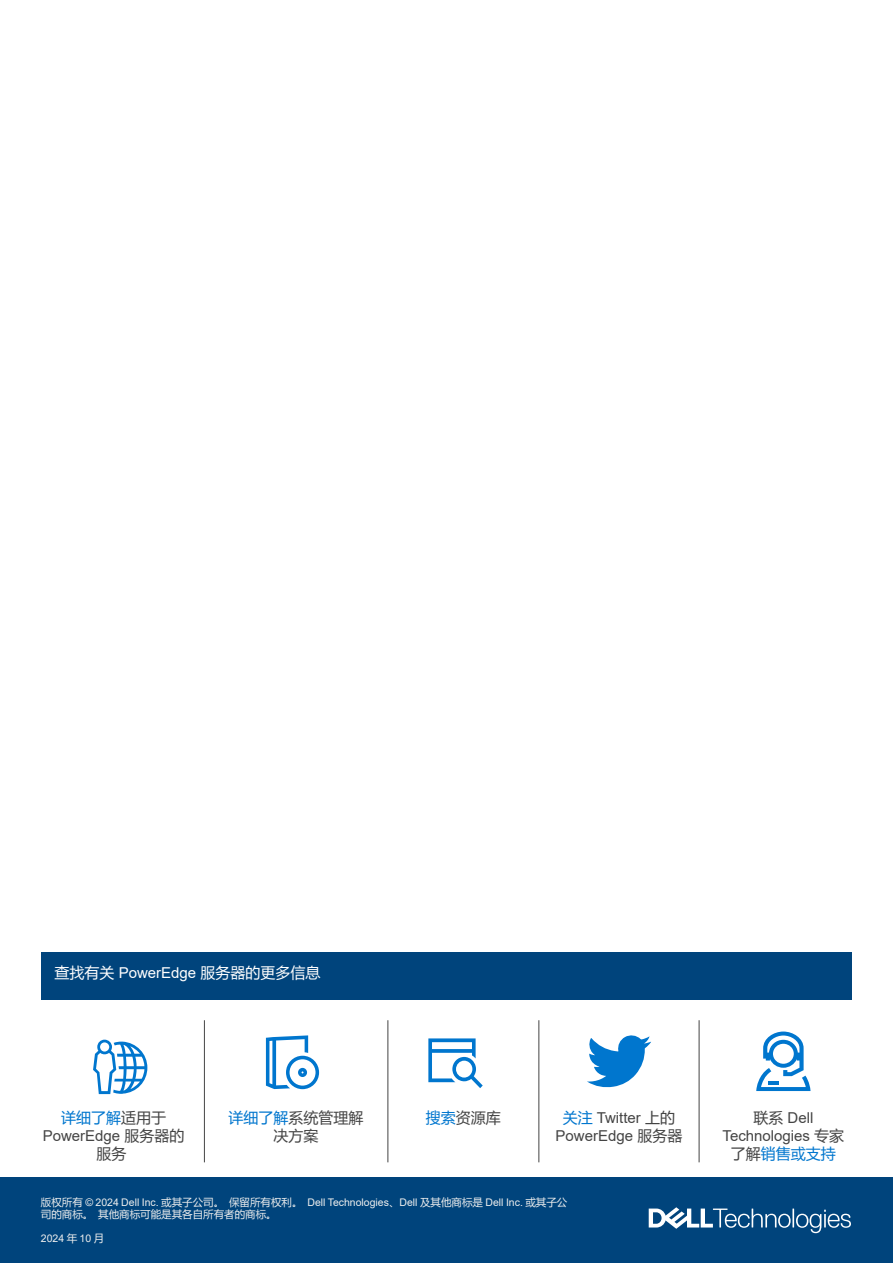
<style>
.page{position:relative;width:893px;height:1263px;background:#fff}
.page>*{position:absolute;margin:0;border:0;box-sizing:border-box;transform-origin:0 0}
.t1{font:15px/18px "Arial";color:#444;text-align:center}
.t2{font:15px "Microsoft Ya Hei";color:#fff}
.t3{font:15px/18px "Microsoft Ya Hei";color:#444;text-align:center}
.t4{font:15px "Microsoft Ya Hei";color:#0076ce}
.t5{font:10.5px "Arial";color:#eee}
.t6{font:10.5px "Microsoft Ya Hei";color:#eee}
.s1{font-family:"Arial"}
.s2{color:#444}
.s3{font-family:"Microsoft Ya Hei"}
.s4{font-family:"Arial";color:#fff}
.s5{color:#0076ce}
.s6{font-family:"Microsoft Ya Hei";color:#0076ce}
</style>
<div class="page">
<div style="left:0;top:1177px;width:893px;height:86px;background:#00447c"></div>
<hr style="left:204px;top:1020px;width:1px;height:142px;background:#444">
<hr style="left:388px;top:1020px;width:1px;height:142px;background:#444">
<hr style="left:539px;top:1020px;width:1px;height:142px;background:#444">
<div style="left:41px;top:952px;width:810px;height:48px;background:#00447c"></div>
<hr style="left:699px;top:1020px;width:1px;height:142px;background:#444">
<svg style="left:756px;top:1031px;width:54px;height:60px"></svg>
<svg style="left:587px;top:1035px;width:64px;height:53px"></svg>
<svg style="left:266px;top:1035px;width:53px;height:54px"></svg>
<svg style="left:428px;top:1038px;width:55px;height:50px"></svg>
<svg style="left:93px;top:1040px;width:54px;height:54px"></svg>
<svg style="left:649px;top:1207px;width:202px;height:26px"></svg>
<h1 class="t2" style="left:55px;top:962px;width:267px">查找有关 <span class="s1">PowerEdge</span> 服务器的更多信息</h1>
<h1 class="t4" style="left:61px;top:1107px;width:106px">详细了解<span class="s2">适用于</span></h1>
<h1 class="t1" style="left:43px;top:1127px;width:143px">PowerEdge <span class="s3">服务器的</span></h1>
<h1 class="t3" style="left:97px;top:1144px;width:36px">服务<span class="s4">]</span></h1>
<h1 class="t3" style="left:426px;top:1108px;width:76px"><span class="s5">搜索</span>资源库</h1>
<h1 class="t1" style="left:556px;top:1109px;width:128px"><span class="s6">关注</span> Twitter <span class="s3">上的<br></span>PowerEdge <span class="s3">服务器</span></h1>
<h1 class="t3" style="left:229px;top:1108px;width:136px"><span class="s5">详细了解</span>系统管理解决方案</h1>
<h1 class="t1" style="left:722px;top:1109px;width:123px"><span class="s3">联系</span> Dell<br>Technologies <span class="s3">专家</span></h1>
<h1 class="t4" style="left:731px;top:1143px;width:106px"><span class="s2">了解</span>销售或支持</h1>
<p class="t5" style="left:41px;top:1195px;width:528px"><span class="s3">版权所有</span> © 2024 Dell Inc. <span class="s3">或其子公司。 保留所有权利。</span> Dell Technologies<span class="s3">、</span>Dell <span class="s3">及其他商标是</span> Dell Inc. <span class="s3">或其子公</span></p>
<p class="t6" style="left:41px;top:1207px;width:237px">司的商标。 其他商标可能是其各自所有者的商标。</p>
<p class="t5" style="left:41px;top:1231px;width:65px">2024 <span class="s3">年</span> 10 <span class="s3">月</span></p>
</div>
